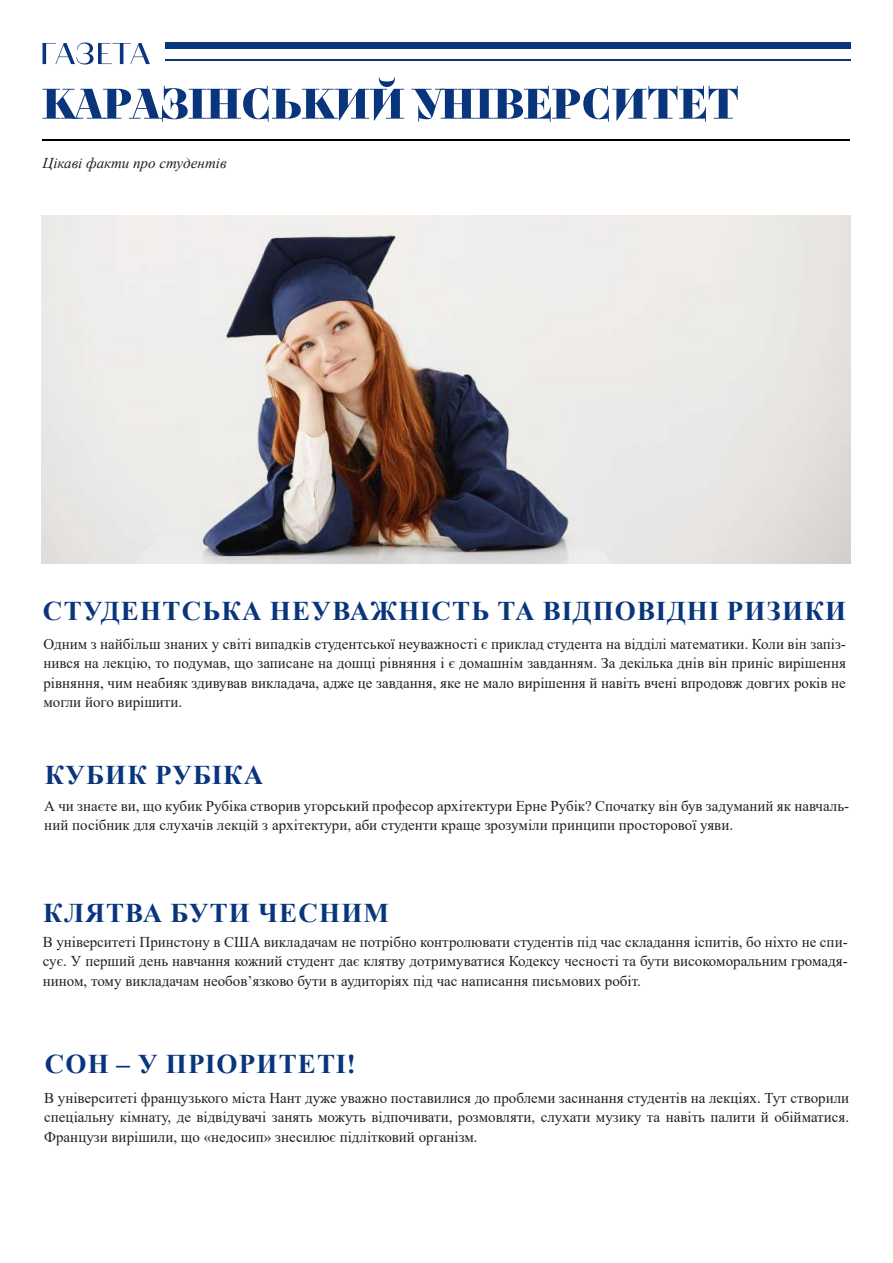
<style>
.page{position:relative;width:893px;height:1263px;background:#fff}
.page>*{position:absolute;margin:0;border:0;box-sizing:border-box;transform-origin:0 0}
.t1{font:700 27px "Times New Roman";letter-spacing:.045em;color:#08357c}
.t2{font:15px/19.5px "Times New Roman";color:#231f20;text-align:justify}
.t3{font:italic 15px "Times New Roman";color:#231f20}
</style>
<div class="page">
<svg style="left:43px;top:77px;width:361px;height:45px"></svg>
<svg style="left:411px;top:86px;width:327px;height:36px"></svg>
<hr style="left:43px;top:139px;width:807px;height:1px;background:#000">
<hr style="left:165px;top:60px;width:685px;height:1px;background:#08357c">
<div style="left:165px;top:43px;width:685px;height:6px;background:#08357c"></div>
<svg style="left:43px;top:43px;width:107px;height:22px"></svg>
<img style="left:42px;top:216px;width:808px;height:348px">
<p class="t3" style="left:43px;top:152px;width:185px">Цікаві факти про студентів</p>
<h1 class="t1" style="left:43px;top:591px;width:805px">СТУДЕНТСЬКА НЕУВАЖНІСТЬ ТА ВІДПОВІДНІ РИЗИКИ</h1>
<p class="t2" style="left:43px;top:634px;width:804px">Одним з найбільш знаних у світі випадків студентської неуважності є приклад студента на відділі математики. Коли він запіз&shy;нився на лекцію, то подумав, що записане на дошці рівняння і є домашнім завданням. За декілька днів він приніс вирішення рівняння, чим неабияк здивував викладача, адже це завдання, яке не мало вирішення й навіть вчені впродовж довгих років не могли його вирішити.</p>
<h1 class="t1" style="left:45px;top:756px;width:220px">КУБИК РУБІКА</h1>
<p class="t2" style="left:44px;top:795px;width:806px">А чи знаєте ви, що кубик Рубіка створив угорський професор архітектури Ерне Рубік? Спочатку він був задуманий як навчаль&shy;ний посібник для слухачів лекцій з архітектури, аби студенти краще зрозуміли принципи просторової уяви.</p>
<h1 class="t1" style="left:43px;top:893px;width:347px">КЛЯТВА БУТИ ЧЕСНИМ</h1>
<p class="t2" style="left:43px;top:932px;width:806px">В університеті Принстону в США викладачам не потрібно контролювати студентів під час складання іспитів, бо ніхто не спи&shy;сує. У перший день навчання кожний студент дає клятву дотримуватися Кодексу чесності та бути високоморальним громадя&shy;нином, тому викладачам необов’язково бути в аудиторіях під час написання письмових робіт.</p>
<h1 class="t1" style="left:45px;top:1045px;width:312px">СОН – У ПРІОРИТЕТІ!</h1>
<p class="t2" style="left:44px;top:1087px;width:806px">В університеті французького міста Нант дуже уважно поставилися до проблеми засинання студентів на лекціях. Тут створили спеціальну кімнату, де відвідувачі занять можуть відпочивати, розмовляти, слухати музику та навіть палити й обійматися.<br>Французи вирішили, що «недосип» знесилює підлітковий організм.</p>
</div>
